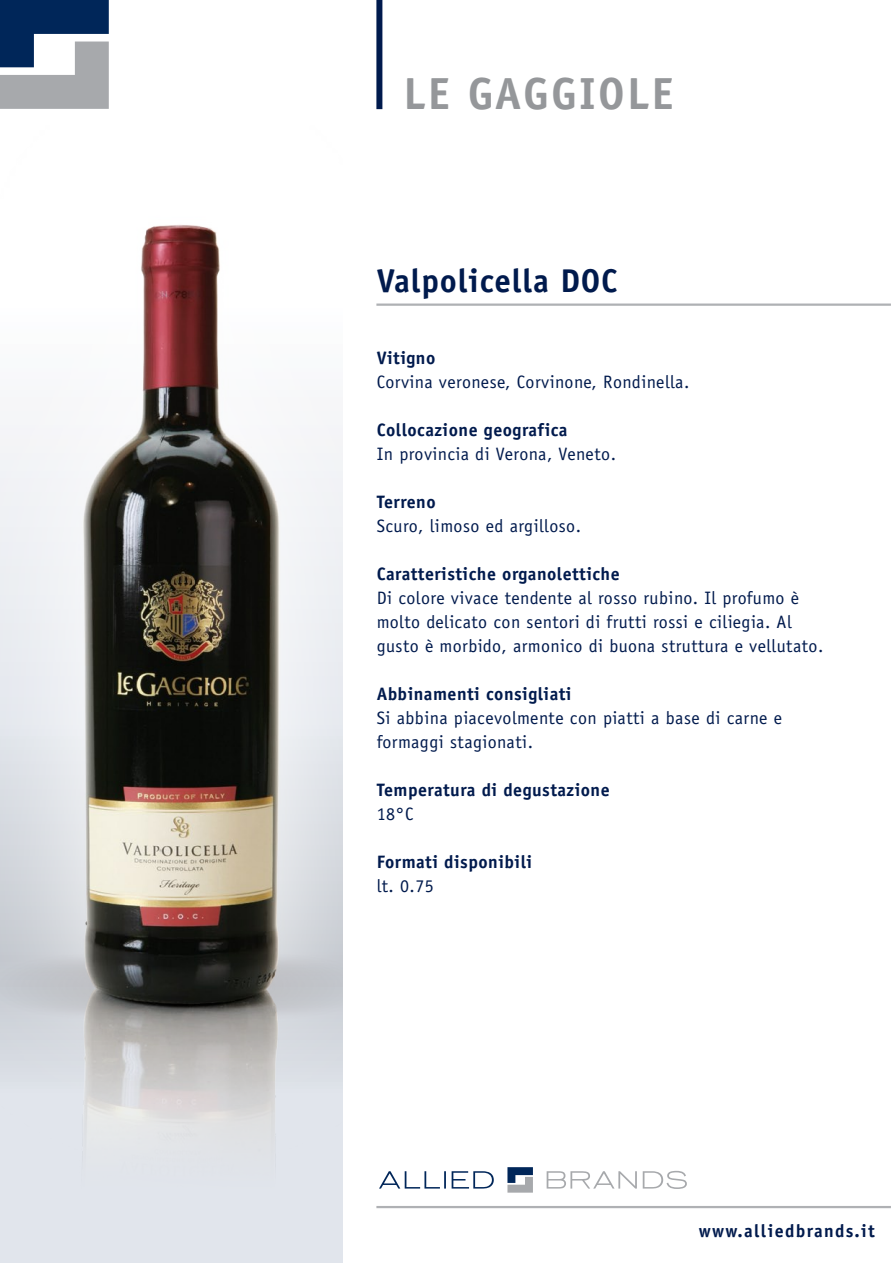
<style>
.page{position:relative;width:893px;height:1263px;background:#fff}
.page>*{position:absolute;margin:0;border:0;box-sizing:border-box;transform-origin:0 0}
.t1{font:700 45px "Officina Sans Std";letter-spacing:.05em;color:#95979a}
.t2{font:700 33px "Officina Sans Std";letter-spacing:.025em;color:#001a4d}
.t3{font:18px/24px "Officina Sans Std";letter-spacing:.025em;color:#001a4d}
.t4{font:700 18px "Officina Sans Std";letter-spacing:.025em;color:#001a4d}
.t5{font:700 18px "Officina Sans Std";letter-spacing:.075em;color:#001a4d}
</style>
<div class="page">
<div style="left:0;top:1201px;width:343px;height:62px;background:#e1e5ec"></div>
<div style="left:376px;top:0;width:6px;height:109px;background:#001a4d"></div>
<hr style="left:376px;top:303px;width:515px;height:3px;background:#afb1b4">
<hr style="left:376px;top:1206px;width:515px;height:2px;background:#afb1b4">
<svg style="left:507px;top:1167px;width:26px;height:25px"></svg>
<svg style="left:379px;top:1171px;width:115px;height:17px"></svg>
<svg style="left:547px;top:1171px;width:140px;height:18px"></svg>
<svg style="left:0;top:0;width:109px;height:109px"></svg>
<img style="left:0;top:225px;width:343px;height:976px">
<h1 class="t1" style="left:403px;top:66px;width:272px">LE GAGGIOLE</h1>
<h2 class="t2" style="left:377px;top:260px;width:242px">Valpolicella DOC</h2>
<p class="t4" style="left:377px;top:347px;width:60px">Vitigno</p>
<p class="t3" style="left:377px;top:370px;width:314px">Corvina veronese, Corvinone, Rondinella.</p>
<p class="t4" style="left:377px;top:419px;width:192px">Collocazione geografica</p>
<p class="t3" style="left:377px;top:442px;width:241px">In provincia di Verona, Veneto.</p>
<p class="t4" style="left:377px;top:491px;width:61px">Terreno</p>
<p class="t3" style="left:377px;top:514px;width:206px">Scuro, limoso ed argilloso.</p>
<p class="t4" style="left:377px;top:563px;width:245px">Caratteristiche organolettiche</p>
<p class="t3" style="left:377px;top:586px;width:448px">Di colore vivace tendente al rosso rubino. Il profumo è molto delicato con sentori di frutti rossi e ciliegia. Al gusto è morbido, armonico di buona struttura e vellutato.</p>
<p class="t4" style="left:377px;top:683px;width:196px">Abbinamenti consigliati</p>
<p class="t3" style="left:377px;top:706px;width:407px">Si abbina piacevolmente con piatti a base di carne e formaggi stagionati.</p>
<p class="t4" style="left:377px;top:779px;width:235px">Temperatura di degustazione</p>
<p class="t3" style="left:377px;top:802px;width:38px">18°C</p>
<p class="t4" style="left:377px;top:851px;width:157px">Formati disponibili</p>
<p class="t3" style="left:377px;top:874px;width:59px">lt. 0.75</p>
<p class="t5" style="left:699px;top:1219px;width:178px">www.alliedbrands.it</p>
</div>
